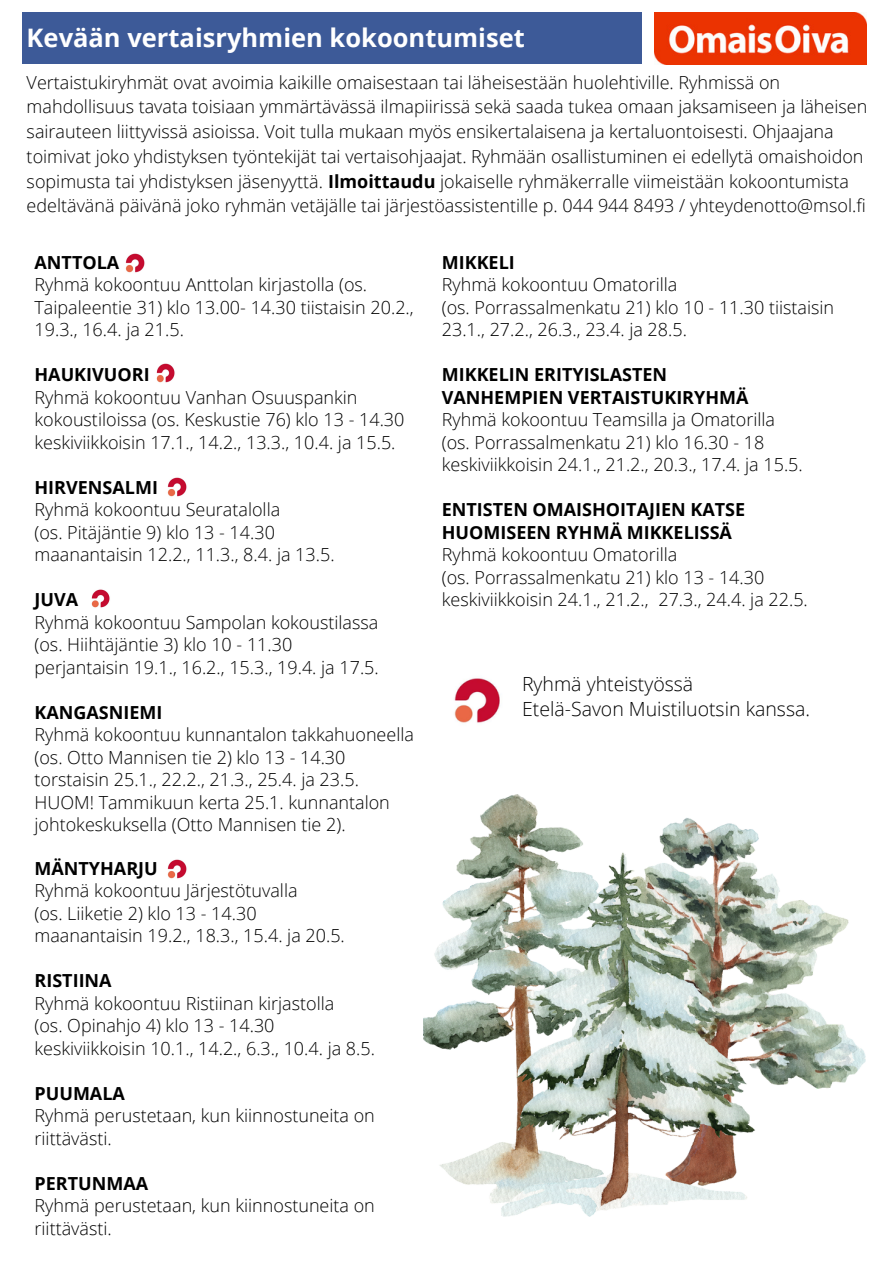
<style>
.page{position:relative;width:893px;height:1264px;background:#fff}
.page>*{position:absolute;margin:0;border:0;box-sizing:border-box;transform-origin:0 0}
.t1{font:700 25.5px "Open Sans";color:#fff}
.t2{font:300 19.5px "Open Sans";color:#000}
.t3{font:300 18px/22.5px "Open Sans";color:#000}
.t4{font:700 18px/22.5px "Open Sans";color:#000}
.s1{font-weight:700}
</style>
<div class="page">
<img style="left:654px;top:12px;width:212px;height:52px">
<div style="left:22px;top:12px;width:619px;height:51px;background:#3d5a98"></div>
<img style="left:125px;top:253px;width:20px;height:20px">
<img style="left:454px;top:678px;width:46px;height:45px">
<img style="left:167px;top:477px;width:20px;height:20px">
<img style="left:91px;top:589px;width:19px;height:19px">
<img style="left:156px;top:363px;width:19px;height:20px">
<img style="left:167px;top:859px;width:20px;height:20px">
<img style="left:423px;top:794px;width:442px;height:422px">
<p class="t1" style="left:27px;top:20px;width:499px">Kevään vertaisryhmien kokoontumiset</p>
<p class="t3" style="left:27px;top:69px;width:842px;line-height:24.8px">Vertaistukiryhmät ovat avoimia kaikille omaisestaan tai läheisestään huolehtiville. Ryhmissä on mahdollisuus tavata toisiaan ymmärtävässä ilmapiirissä sekä saada tukea omaan jaksamiseen ja läheisen sairauteen liittyvissä asioissa. Voit tulla mukaan myös ensikertalaisena ja kertaluontoisesti. Ohjaajana toimivat joko yhdistyksen työntekijät tai vertaisohjaajat. Ryhmään osallistuminen ei edellytä omaishoidon sopimusta tai yhdistyksen jäsenyyttä. <span class="s1">Ilmoittaudu</span> jokaiselle ryhmäkerralle viimeistään kokoontumista edeltävänä päivänä joko ryhmän vetäjälle tai järjestöassistentille p. 044 944 8493 / yhteydenotto@msol.fi</p>
<p class="t4" style="left:442px;top:250px;width:75px">MIKKELI</p>
<p class="t3" style="left:442px;top:273px;width:237px">Ryhmä kokoontuu Omatorilla</p>
<p class="t3" style="left:442px;top:295px;width:394px">(os. Porrassalmenkatu 21) klo 10 - 11.30 tiistaisin<br>23.1., 27.2., 26.3., 23.4. ja 28.5.</p>
<p class="t4" style="left:442px;top:363px;width:227px">MIKKELIN ERITYISLASTEN</p>
<p class="t4" style="left:442px;top:385px;width:308px">VANHEMPIEN VERTAISTUKIRYHMÄ</p>
<p class="t3" style="left:442px;top:408px;width:335px">Ryhmä kokoontuu Teamsilla ja Omatorilla</p>
<p class="t3" style="left:442px;top:430px;width:324px">(os. Porrassalmenkatu 21) klo 16.30 - 18</p>
<p class="t3" style="left:442px;top:453px;width:362px">keskiviikkoisin 24.1., 21.2., 20.3., 17.4. ja 15.5.</p>
<p class="t4" style="left:442px;top:498px;width:305px">ENTISTEN OMAISHOITAJIEN KATSE<br>HUOMISEEN RYHMÄ MIKKELISSÄ</p>
<p class="t3" style="left:442px;top:543px;width:237px">Ryhmä kokoontuu Omatorilla</p>
<p class="t3" style="left:442px;top:565px;width:324px">(os. Porrassalmenkatu 21) klo 13 - 14.30</p>
<p class="t3" style="left:442px;top:588px;width:367px">keskiviikkoisin 24.1., 21.2., 27.3., 24.4. ja 22.5.</p>
<p class="t4" style="left:35px;top:250px;width:86px">ANTTOLA</p>
<p class="t3" style="left:35px;top:273px;width:380px">Ryhmä kokoontuu Anttolan kirjastolla (os.<br>Taipaleentie 31) klo 13.00- 14.30 tiistaisin 20.2.,<br>19.3., 16.4. ja 21.5.</p>
<p class="t4" style="left:35px;top:363px;width:117px">HAUKIVUORI</p>
<p class="t3" style="left:35px;top:385px;width:371px">Ryhmä kokoontuu Vanhan Osuuspankin kokoustiloissa (os. Keskustie 76) klo 13 - 14.30</p>
<p class="t3" style="left:35px;top:430px;width:362px">keskiviikkoisin 17.1., 14.2., 13.3., 10.4. ja 15.5.</p>
<p class="t4" style="left:35px;top:475px;width:125px">HIRVENSALMI</p>
<p class="t3" style="left:35px;top:498px;width:247px">Ryhmä kokoontuu Seuratalolla</p>
<p class="t3" style="left:35px;top:520px;width:242px">(os. Pitäjäntie 9) klo 13 - 14.30</p>
<p class="t3" style="left:35px;top:543px;width:301px">maanantaisin 12.2., 11.3., 8.4. ja 13.5.</p>
<p class="t4" style="left:35px;top:588px;width:45px">JUVA</p>
<p class="t3" style="left:35px;top:610px;width:345px">Ryhmä kokoontuu Sampolan kokoustilassa</p>
<p class="t3" style="left:35px;top:633px;width:259px">(os. Hiihtäjäntie 3) klo 10 - 11.30</p>
<p class="t3" style="left:35px;top:655px;width:346px">perjantaisin 19.1., 16.2., 15.3., 19.4. ja 17.5.</p>
<p class="t4" style="left:35px;top:700px;width:129px">KANGASNIEMI</p>
<p class="t3" style="left:35px;top:723px;width:381px">Ryhmä kokoontuu kunnantalon takkahuoneella</p>
<p class="t3" style="left:35px;top:745px;width:312px">(os. Otto Mannisen tie 2) klo 13 - 14.30</p>
<p class="t3" style="left:35px;top:768px;width:357px">torstaisin 25.1., 22.2., 21.3., 25.4. ja 23.5.<br>HUOM! Tammikuun kerta 25.1. kunnantalon johtokeskuksella (Otto Mannisen tie 2).</p>
<p class="t4" style="left:35px;top:856px;width:125px">MÄNTYHARJU</p>
<p class="t3" style="left:35px;top:879px;width:264px">Ryhmä kokoontuu Järjestötuvalla</p>
<p class="t3" style="left:35px;top:901px;width:223px">(os. Liiketie 2) klo 13 - 14.30</p>
<p class="t3" style="left:35px;top:924px;width:312px">maanantaisin 19.2., 18.3., 15.4. ja 20.5.</p>
<p class="t4" style="left:35px;top:969px;width:79px">RISTIINA</p>
<p class="t3" style="left:35px;top:991px;width:301px">Ryhmä kokoontuu Ristiinan kirjastolla</p>
<p class="t3" style="left:35px;top:1014px;width:241px">(os. Opinahjo 4) klo 13 - 14.30</p>
<p class="t3" style="left:35px;top:1036px;width:342px">keskiviikkoisin 10.1., 14.2., 6.3., 10.4. ja 8.5.</p>
<p class="t4" style="left:35px;top:1081px;width:92px">PUUMALA</p>
<p class="t3" style="left:35px;top:1104px;width:342px">Ryhmä perustetaan, kun kiinnostuneita on riittävästi.</p>
<p class="t4" style="left:35px;top:1171px;width:115px">PERTUNMAA</p>
<p class="t3" style="left:35px;top:1194px;width:342px">Ryhmä perustetaan, kun kiinnostuneita on riittävästi.</p>
<p class="t2" style="left:522px;top:670px;width:173px">Ryhmä yhteistyössä</p>
<p class="t2" style="left:522px;top:694px;width:289px">Etelä-Savon Muistiluotsin kanssa.</p>
</div>
